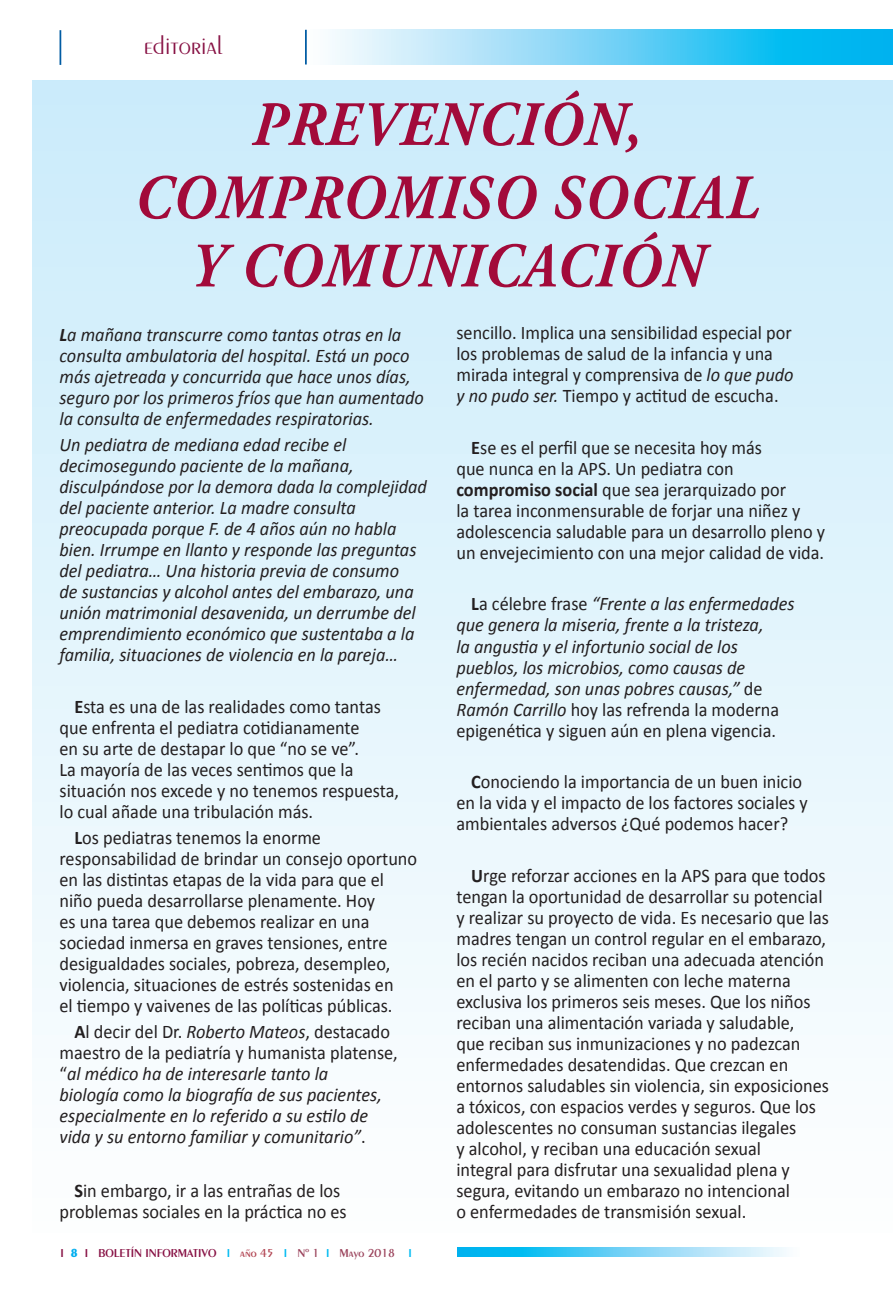
<style>
.page{position:relative;width:893px;height:1290px;background:#fff}
.page>*{position:absolute;margin:0;border:0;box-sizing:border-box;transform-origin:0 0}
.t1{font:italic 700 63px/70.7px "Adobe Garamond Pro";letter-spacing:.03em;color:#a20a3a;text-align:center;scale:.9 1}
.t2{font:300 26.25px "Peignot LT Std";color:#871144}
.t3{font:19.25px/21px "Calibri";color:#231f20;scale:.95 1}
.t4{font:italic 19.25px/21px "Calibri";color:#231f20;scale:.95 1}
.t5{font:600 12.25px "Peignot LT Std";color:#871144}
.s1{font-style:italic}
.s2{font-weight:700}
.s3{font-weight:700;font-style:normal}
.s4{font-style:normal}
.s5{font-weight:700;color:#00aeef}
.s6{color:#00baf1}
.s7{color:#b24553}
.s8{color:#9b435c}
</style>
<div class="page">
<svg style="left:458px;top:1248px;width:329px;height:8px;background:#6dd2f5"></svg>
<hr style="left:60px;top:30px;width:1px;height:35px;background:#015ca3">
<hr style="left:305px;top:30px;width:2px;height:34px;background:#015ca3">
<svg style="left:330px;top:30px;width:563px;height:34px;background:#6dd2f5"></svg>
<div style="left:32px;top:81px;width:861px;height:1152px;background:linear-gradient(to bottom,#caebfa,#fefefe)"></div>
<h2 class="t2" style="left:144px;top:30px;width:80px">editorial</h2>
<h1 class="t1" style="left:134px;top:91px;width:696px">PREVENCIÓN,<br>COMPROMISO SOCIAL<br>Y COMUNICACIÓN</h1>
<p class="t3" style="left:456px;top:321px;width:356px">sencillo. Implica una sensibilidad especial por los problemas de salud de la infancia y una mirada integral y comprensiva de <span class="s1">lo que pudo y no pudo ser.</span> Tiempo y actitud de escucha.</p>
<p class="t3" style="left:456px;top:436px;width:390px;text-indent:15px"><span class="s2">E</span>se es el perfil que se necesita hoy más<br>que nunca en la APS. Un pediatra con <span class="s2">compromiso social</span> que sea jerarquizado por<br>la tarea inconmensurable de forjar una niñez y adolescencia saludable para un desarrollo pleno y un envejecimiento con una mejor calidad de vida.</p>
<p class="t4" style="left:456px;top:593px;width:357px;text-indent:15px"><span class="s3">L</span><span class="s4">a célebre frase</span> “Frente a las enfermedades que genera la miseria, frente a la tristeza,<br>la angustia y el infortunio social de los pueblos, los microbios, como causas de enfermedad, son unas pobres causas,” <span class="s4">de </span>Ramón Carrillo <span class="s4">hoy las refrenda la moderna epigenética y siguen aún en plena vigencia.</span></p>
<p class="t3" style="left:456px;top:771px;width:371px;text-indent:15px"><span class="s2">C</span>onociendo la importancia de un buen inicio en la vida y el impacto de los factores sociales y ambientales adversos ¿Qué podemos hacer?</p>
<p class="t3" style="left:456px;top:864px;width:394px;text-indent:15px"><span class="s2">U</span>rge reforzar acciones en la APS para que todos tengan la oportunidad de desarrollar su potencial y realizar su proyecto de vida. Es necesario que las madres tengan un control regular en el embarazo, los recién nacidos reciban una adecuada atención en el parto y se alimenten con leche materna exclusiva los primeros seis meses. Que los niños reciban una alimentación variada y saludable,<br>que reciban sus inmunizaciones y no padezcan enfermedades desatendidas. Que crezcan en entornos saludables sin violencia, sin exposiciones a tóxicos, con espacios verdes y seguros. Que los adolescentes no consuman sustancias ilegales<br>y alcohol, y reciban una educación sexual<br>integral para disfrutar una sexualidad plena y segura, evitando un embarazo no intencional<br>o enfermedades de transmisión sexual.</p>
<p class="t4" style="left:60px;top:323px;width:385px"><span class="s2">L</span>a mañana transcurre como tantas otras en la consulta ambulatoria del hospital. Está un poco más ajetreada y concurrida que hace unos días, seguro por los primeros fríos que han aumentado la consulta de enfermedades respiratorias.</p>
<p class="t4" style="left:60px;top:433px;width:388px">Un pediatra de mediana edad recibe el decimosegundo paciente de la mañana, disculpándose por la demora dada la complejidad del paciente anterior. La madre consulta preocupada porque F. de 4 años aún no habla bien. Irrumpe en llanto y responde las preguntas del pediatra… Una historia previa de consumo<br>de sustancias y alcohol antes del embarazo, una unión matrimonial desavenida, un derrumbe del emprendimiento económico que sustentaba a la familia, situaciones de violencia en la pareja…</p>
<p class="t3" style="left:60px;top:695px;width:359px;text-indent:15px"><span class="s2">E</span>sta es una de las realidades como tantas que enfrenta el pediatra cotidianamente<br>en su arte de destapar lo que “no se ve”.<br>La mayoría de las veces sentimos que la situación nos excede y no tenemos respuesta, lo cual añade una tribulación más.</p>
<p class="t3" style="left:60px;top:826px;width:378px;text-indent:15px"><span class="s2">L</span>os pediatras tenemos la enorme responsabilidad de brindar un consejo oportuno en las distintas etapas de la vida para que el niño pueda desarrollarse plenamente. Hoy<br>es una tarea que debemos realizar en una sociedad inmersa en graves tensiones, entre desigualdades sociales, pobreza, desempleo, violencia, situaciones de estrés sostenidas en<br>el tiempo y vaivenes de las políticas públicas.</p>
<p class="t4" style="left:60px;top:1020px;width:358px;text-indent:15px"><span class="s3">A</span><span class="s4">l decir del Dr.</span> Roberto Mateos<span class="s4">, destacado maestro de la pediatría y humanista platense, “</span>al médico ha de interesarle tanto la<br>biología como la biografía de sus pacientes, especialmente en lo referido a su estilo de vida y su entorno familiar y comunitario”<span class="s4">.</span></p>
<p class="t3" style="left:60px;top:1179px;width:304px;text-align:center"><span class="s2">S</span>in embargo, ir a las entrañas de los problemas sociales en la práctica no es</p>
<p class="t5" style="left:60px;top:1245px;width:353px">I <span class="s5">8</span> I BOLETÍN INFORMATIVO <span class="s6">I</span> <span class="s7">año 45</span> <span class="s6">I</span> <span class="s8">Nº 1</span> <span class="s6">I</span> <span class="s8">Mayo 2018</span> <span class="s6">I</span></p>
</div>
